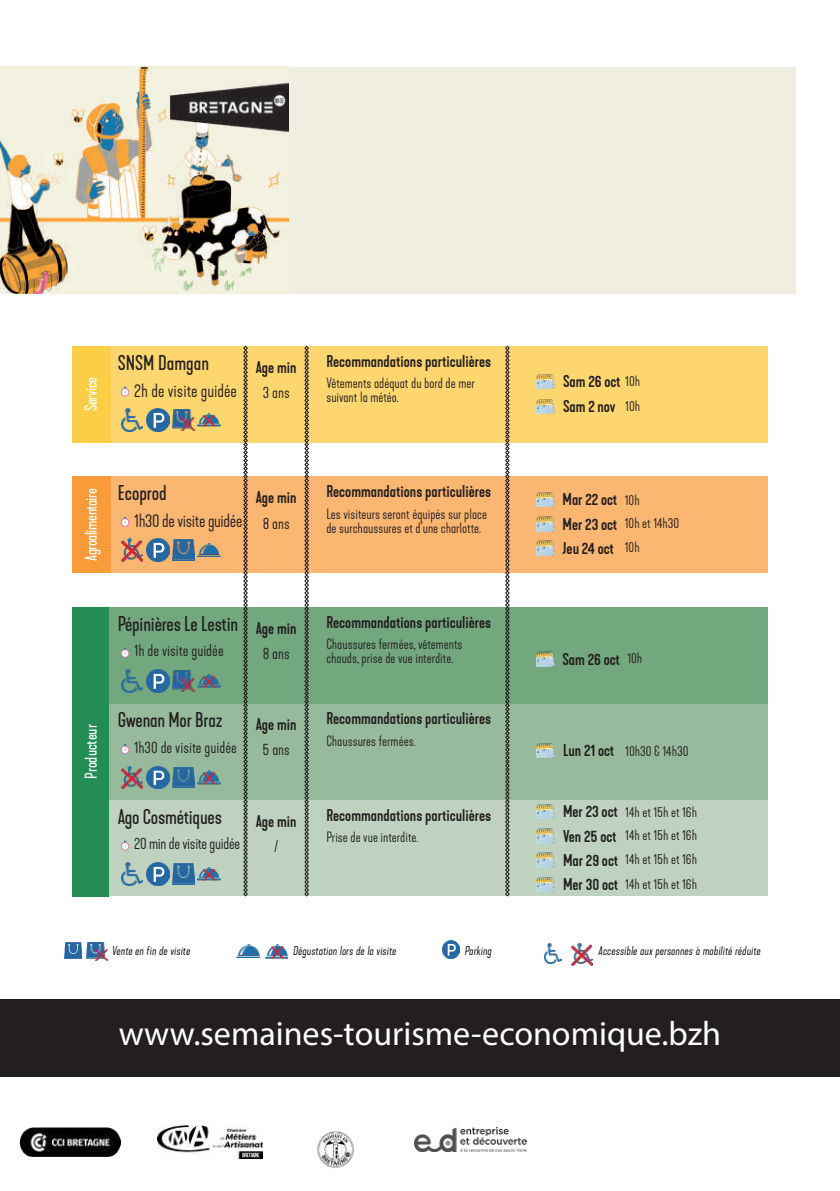
<style>
.page{position:relative;width:840px;height:1191px;background:#fff}
.page>*{position:absolute;margin:0;border:0;box-sizing:border-box;transform-origin:0 0}
.t1{font:34px "Myriad Pro";color:#fff}
.t2{font:20px "Kapra Neue";letter-spacing:-.01em;color:#231f20}
.t3{font:300 18px "Kapra Neue";letter-spacing:-.02em;color:#231f20}
.t4{font:300 18px "Kapra Neue";color:#231f20}
.t5{font:500 16px/24.4px "Kapra Neue";color:#231f20}
.t6{font:300 16px "Kapra Neue";color:#231f20}
.t7{font:16px "Kapra Neue";letter-spacing:-.03em;color:#fff}
.t8{font:300 16px "Kapra Neue";letter-spacing:-.02em;color:#231f20}
.t9{font:16px "Kapra Neue";color:#fff}
.t10{font:300 14px/14px "Kapra Neue";color:#231f20}
.t11{font:italic 300 12px "Kapra Neue";color:#040503}
.s1{font-weight:300;font-size:14px}
.s2{font-weight:500;font-size:16px}
</style>
<div class="page">
<div style="left:72px;top:799px;width:695px;height:97px;background:#bed2bf"></div>
<div style="left:72px;top:703px;width:695px;height:96px;background:#97ba9c"></div>
<div style="left:72px;top:476px;width:695px;height:97px;background:#fbb671"></div>
<div style="left:0;top:999px;width:839px;height:77px;background:#231f20"></div>
<div style="left:0;top:67px;width:795px;height:226px;background:#f0eee0"></div>
<img style="left:0;top:67px;width:288px;height:226px">
<div style="left:72px;top:346px;width:695px;height:96px;background:#fdd670"></div>
<div style="left:72px;top:607px;width:695px;height:96px;background:#73a77e"></div>
<div style="left:72px;top:607px;width:37px;height:289px;background:#248d54"></div>
<div style="left:72px;top:346px;width:38px;height:96px;background:#fcce46"></div>
<svg style="left:121px;top:649px;width:8px;height:8px"></svg>
<svg style="left:122px;top:650px;width:6px;height:7px"></svg>
<img style="left:172px;top:670px;width:23px;height:21px">
<img style="left:146px;top:670px;width:23px;height:22px">
<img style="left:198px;top:674px;width:22px;height:14px">
<img style="left:122px;top:670px;width:20px;height:22px">
<img style="left:536px;top:651px;width:17px;height:15px">
<svg style="left:121px;top:388px;width:8px;height:8px"></svg>
<svg style="left:122px;top:387px;width:6px;height:8px"></svg>
<img style="left:146px;top:409px;width:23px;height:22px">
<img style="left:536px;top:374px;width:18px;height:14px">
<img style="left:536px;top:399px;width:18px;height:14px">
<svg style="left:243px;top:346px;width:5px;height:550px"></svg>
<svg style="left:304px;top:346px;width:5px;height:550px"></svg>
<svg style="left:505px;top:346px;width:4px;height:550px"></svg>
<div style="left:72px;top:476px;width:38px;height:97px;background:#f89b38"></div>
<svg style="left:121px;top:518px;width:8px;height:9px"></svg>
<svg style="left:122px;top:519px;width:6px;height:7px"></svg>
<img style="left:172px;top:539px;width:23px;height:21px">
<img style="left:146px;top:539px;width:23px;height:22px">
<img style="left:198px;top:543px;width:22px;height:13px">
<img style="left:121px;top:539px;width:21px;height:22px">
<img style="left:536px;top:492px;width:18px;height:15px">
<img style="left:536px;top:516px;width:18px;height:15px">
<img style="left:536px;top:541px;width:18px;height:14px">
<img style="left:198px;top:413px;width:22px;height:14px">
<img style="left:172px;top:410px;width:23px;height:20px">
<img style="left:122px;top:409px;width:20px;height:22px">
<img style="left:64px;top:942px;width:18px;height:17px">
<img style="left:87px;top:942px;width:20px;height:18px">
<img style="left:237px;top:944px;width:22px;height:13px">
<img style="left:265px;top:944px;width:22px;height:14px">
<img style="left:442px;top:941px;width:17px;height:17px">
<img style="left:544px;top:943px;width:17px;height:20px">
<img style="left:571px;top:944px;width:21px;height:21px">
<svg style="left:121px;top:745px;width:8px;height:9px"></svg>
<svg style="left:122px;top:746px;width:6px;height:7px"></svg>
<img style="left:146px;top:766px;width:23px;height:23px">
<img style="left:198px;top:771px;width:22px;height:13px">
<img style="left:536px;top:743px;width:18px;height:14px">
<img style="left:121px;top:766px;width:21px;height:23px">
<img style="left:172px;top:767px;width:23px;height:21px">
<svg style="left:121px;top:842px;width:8px;height:8px"></svg>
<svg style="left:122px;top:840px;width:6px;height:9px"></svg>
<img style="left:146px;top:862px;width:23px;height:23px">
<img style="left:198px;top:867px;width:22px;height:13px">
<img style="left:172px;top:863px;width:23px;height:21px">
<img style="left:122px;top:862px;width:20px;height:23px">
<img style="left:536px;top:804px;width:18px;height:15px">
<img style="left:536px;top:828px;width:18px;height:15px">
<img style="left:536px;top:853px;width:18px;height:14px">
<img style="left:536px;top:877px;width:18px;height:14px">
<img style="left:157px;top:1125px;width:105px;height:33px">
<img style="left:19px;top:1127px;width:101px;height:29px">
<img style="left:317px;top:1131px;width:37px;height:37px">
<img style="left:414px;top:1127px;width:112px;height:24px">
<p class="t7" style="left:81px;top:411px;width:36px;rotate:-90deg">Service</p>
<h2 class="t2" style="left:118px;top:351px;width:93px">SNSM Damgan</h2>
<p class="t4" style="left:134px;top:379px;width:104px">2h de visite guidée</p>
<p class="t5" style="left:256px;top:355px;width:42px">Age min</p>
<p class="t6" style="left:263px;top:383px;width:28px">3 ans</p>
<p class="t5" style="left:326px;top:349px;width:166px">Recommandations particulières</p>
<p class="t10" style="left:326px;top:377px;width:150px">Vêtements adéquat du bord de mer suivant la météo.</p>
<p class="t5" style="left:562px;top:369px;width:59px;line-height:25.4px">Sam 26 oct<br>Sam 2 nov</p>
<p class="t10" style="left:625px;top:369px;width:16px;line-height:24.4px">10h<br>10h</p>
<p class="t7" style="left:81px;top:560px;width:74px;rotate:-90deg">Agroalimentaire</p>
<h2 class="t2" style="left:118px;top:481px;width:51px">Ecoprod</h2>
<p class="t3" style="left:134px;top:510px;width:110px">1h30 de visite guidée</p>
<p class="t5" style="left:256px;top:486px;width:42px">Age min</p>
<p class="t6" style="left:262px;top:513px;width:29px">8 ans</p>
<p class="t9" style="left:81px;top:779px;width:56px;rotate:-90deg">Producteur</p>
<h2 class="t2" style="left:118px;top:612px;width:122px">Pépinières Le Lestin</h2>
<p class="t6" style="left:134px;top:641px;width:91px">1h de visite guidée</p>
<p class="t5" style="left:256px;top:616px;width:42px">Age min</p>
<p class="t6" style="left:262px;top:643px;width:29px">8 ans</p>
<h2 class="t2" style="left:118px;top:708px;width:106px">Gwenan Mor Braz</h2>
<p class="t6" style="left:134px;top:737px;width:104px">1h30 de visite guidée</p>
<p class="t5" style="left:256px;top:712px;width:42px">Age min</p>
<p class="t6" style="left:262px;top:740px;width:29px">5 ans</p>
<h2 class="t2" style="left:118px;top:804px;width:106px">Ago Cosmétiques</h2>
<p class="t8" style="left:134px;top:834px;width:107px">20 min de visite guidée</p>
<p class="t5" style="left:256px;top:809px;width:42px">Age min</p>
<p class="t6" style="left:274px;top:836px;width:6px">/</p>
<p class="t5" style="left:326px;top:480px;width:166px">Recommandations particulières</p>
<p class="t5" style="left:562px;top:487px;width:56px">Mar 22 oct<br>Mer 23 oct</p>
<p class="t10" style="left:624px;top:488px;width:56px;line-height:23.4px">10h<br>10h et 14h30</p>
<p class="t5" style="left:562px;top:536px;width:79px">Jeu 24 oct <span class="s1">10h</span></p>
<p class="t10" style="left:326px;top:507px;width:162px">Les visiteurs seront équipés sur place de surchaussures et d’une charlotte.</p>
<p class="t5" style="left:326px;top:610px;width:166px">Recommandations particulières</p>
<p class="t10" style="left:326px;top:637px;width:138px">Chaussures fermées, vêtements chauds, prise de vue interdite.</p>
<p class="t5" style="left:326px;top:706px;width:166px">Recommandations particulières</p>
<p class="t10" style="left:326px;top:734px;width:91px">Chaussures fermées.</p>
<p class="t5" style="left:326px;top:803px;width:166px">Recommandations particulières</p>
<p class="t10" style="left:326px;top:830px;width:93px">Prise de vue interdite.</p>
<p class="t5" style="left:562px;top:647px;width:81px">Sam 26 oct <span class="s1">10h</span></p>
<p class="t10" style="left:562px;top:744px;width:127px"><span class="s2">Lun 21 oct</span> 10h30 &amp; 14h30</p>
<p class="t5" style="left:562px;top:799px;width:56px">Mer 23 oct<br>Ven 25 oct</p>
<p class="t10" style="left:562px;top:800px;width:135px;line-height:24px;text-align:right">14h et 15h et 16h<br>14h et 15h et 16h<br><span class="s2">Mar 29 oct</span> 14h et 15h et 16h<br><span class="s2">Mer 30 oct</span> 14h et 15h et 16h</p>
<p class="t11" style="left:112px;top:944px;width:80px">Vente en fin de visite</p>
<p class="t11" style="left:293px;top:944px;width:105px">Dégustation lors de la visite</p>
<p class="t11" style="left:464px;top:944px;width:28px">Parking</p>
<p class="t11" style="left:598px;top:944px;width:164px">Accessible aux personnes à mobilité réduite</p>
<h1 class="t1" style="left:119px;top:1012px;width:603px">www.semaines-tourisme-economique.bzh</h1>
</div>
